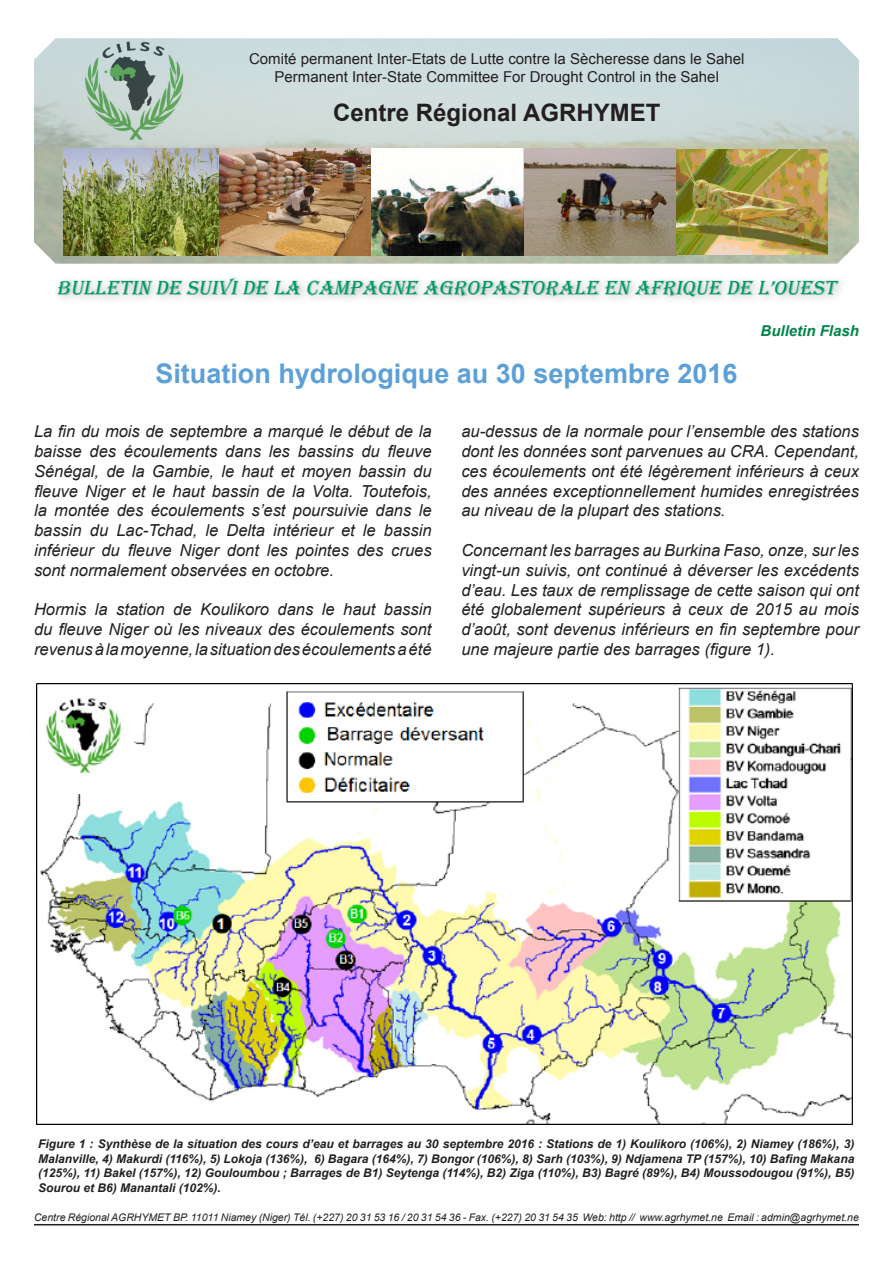
<style>
.page{position:relative;width:893px;height:1263px;background:#fff}
.page>*{position:absolute;margin:0;border:0;box-sizing:border-box;transform-origin:0 0}
.t1{font:700 27px "Arial";color:#5ca0d7}
.t2{font:700 24px "Arial";color:#231f20}
.t3{font:italic 21px "Algerian";color:#009560}
.t4{font:italic 16.5px/19.8px "Arial";color:#231f20;text-align:justify}
.t5{font:15px "Arial";color:#231f20}
.t6{font:italic 700 15px "Arial";color:#008548}
.t7{font:italic 700 12px/14.4px "Arial";color:#231f20;text-align:justify}
.t8{font:italic 10.5px "Arial";color:#231f20}
</style>
<div class="page">
<img style="left:34px;top:38px;width:825px;height:226px">
<img style="left:64px;top:149px;width:764px;height:106px">
<div style="left:52px;top:273px;width:796px;height:33px;background:#a1a3a6;opacity:.75"></div>
<hr style="left:34px;top:1224px;width:825px;height:1px;background:#231f20">
<img style="left:36px;top:684px;width:817px;height:441px">
<p class="t5" style="left:249px;top:49px;width:497px">Comité permanent Inter-Etats de Lutte contre la Sècheresse dans le Sahel</p>
<p class="t5" style="left:275px;top:67px;width:446px">Permanent Inter-State Committee For Drought Control in the Sahel</p>
<p class="t2" style="left:333px;top:96px;width:329px">Centre Régional AGRHYMET</p>
<p class="t3" style="left:57px;top:276px;width:784px">BULLETIN DE SUIVI DE LA CAMPAGNE AGROPASTORALE EN AFRIQUE DE L’OUEST</p>
<p class="t1" style="left:155px;top:354px;width:584px">Situation hydrologique au 30 septembre 2016</p>
<p class="t6" style="left:761px;top:321px;width:100px">Bulletin Flash</p>
<p class="t4" style="left:34px;top:422px;width:399px">La fin du mois de septembre a marqué le début de la baisse des écoulements dans les bassins du fleuve Sénégal, de la Gambie, le haut et moyen bassin du fleuve Niger et le haut bassin de la Volta. Toutefois, la montée des écoulements s’est poursuivie dans le bassin du Lac-Tchad, le Delta intérieur et le bassin inférieur du fleuve Niger dont les pointes des crues sont normalement observées en octobre.</p>
<p class="t4" style="left:34px;top:600px;width:399px">Hormis la station de Koulikoro dans le haut bassin du fleuve Niger où les niveaux des écoulements sont revenus à la moyenne, la situation des écoulements a été</p>
<p class="t4" style="left:461px;top:422px;width:399px">au-dessus de la normale pour l’ensemble des stations dont les données sont parvenues au CRA. Cependant, ces écoulements ont été légèrement inférieurs à ceux des années exceptionnellement humides enregistrées au niveau de la plupart des stations.</p>
<p class="t4" style="left:461px;top:541px;width:399px">Concernant les barrages au Burkina Faso, onze, sur les vingt-un suivis, ont continué à déverser les excédents d’eau. Les taux de remplissage de cette saison qui ont été globalement supérieurs à ceux de 2015 au mois d’août, sont devenus inférieurs en fin septembre pour une majeure partie des barrages (figure 1).</p>
<p class="t7" style="left:38px;top:1137px;width:818px">Figure 1 : Synthèse de la situation des cours d’eau et barrages au 30 septembre 2016 : Stations de 1) Koulikoro (106%), 2) Niamey (186%), 3)<br>Malanville, 4) Makurdi (116%), 5) Lokoja (136%), 6) Bagara (164%), 7) Bongor (106%), 8) Sarh (103%), 9) Ndjamena TP (157%), 10) Bafing Makana (125%), 11) Bakel (157%), 12) Gouloumbou ; Barrages de B1) Seytenga (114%), B2) Ziga (110%), B3) Bagré (89%), B4) Moussodougou (91%), B5)<br>Sourou et B6) Manantali (102%).</p>
<p class="t8" style="left:34px;top:1210px;width:826px">Centre Régional AGRHYMET BP. 11011 Niamey (Niger) Tél. (+227) 20 31 53 16 / 20 31 54 36 - Fax. (+227) 20 31 54 35 Web: http // www.agrhymet.ne Email : admin@agrhymet.ne</p>
</div>
